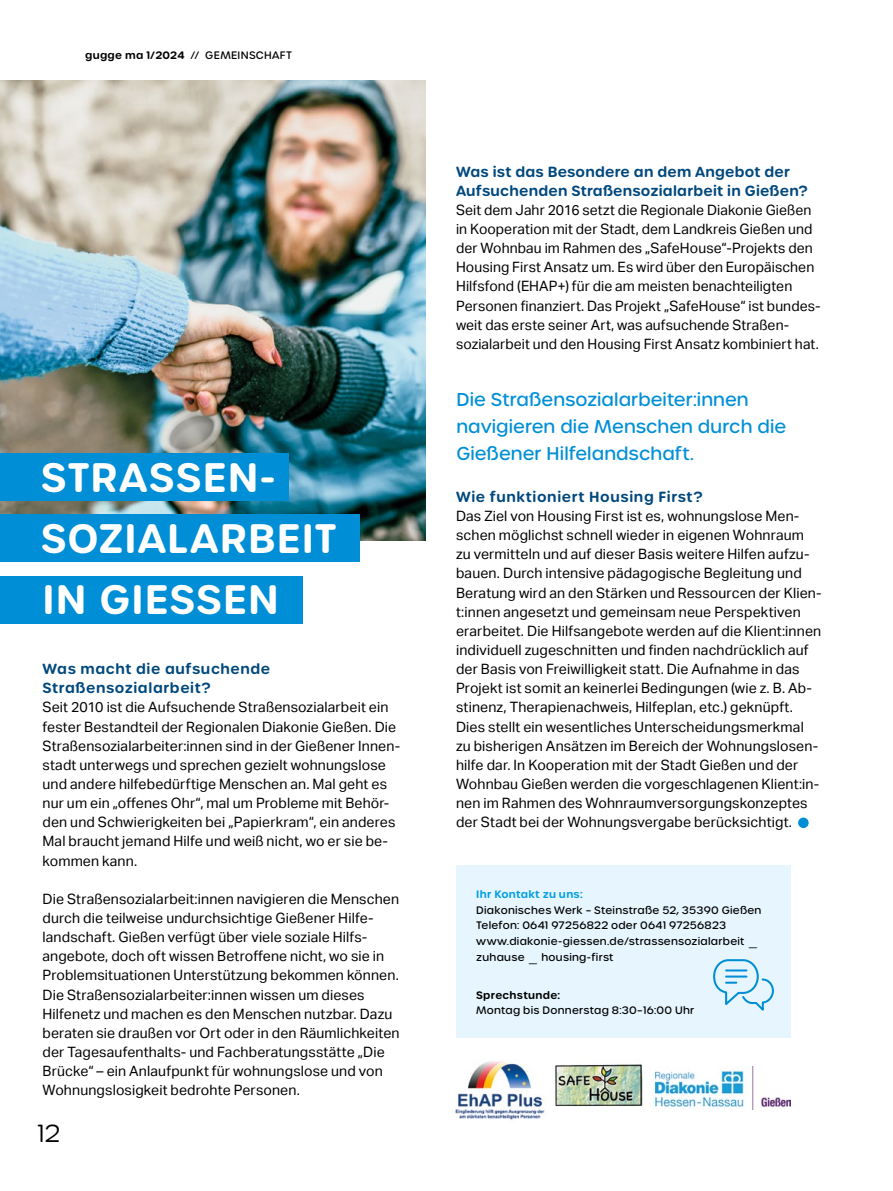
<style>
.page{position:relative;width:893px;height:1191px;background:#fff}
.page>*{position:absolute;margin:0;border:0;box-sizing:border-box;transform-origin:0 0}
.t1{font:600 39.9px "Urbane Rounded";letter-spacing:.025em;color:#fff}
.t2{font:300 24px "Urbane Rounded";color:#000}
.t3{font:500 18px/27px "Urbane Rounded";color:#008fd6}
.t4{font:14.25px/19.2px "Aktiv Grotesk";letter-spacing:.01em;color:#000}
.t5{font:600 14.25px/19.2px "Urbane Rounded";letter-spacing:.02em;color:#00487d}
.t6{font:600 14.25px/19.2px "Urbane Rounded";letter-spacing:.04em;color:#00487d}
.t7{font:500 10.5px/15.8px "Urbane Rounded";letter-spacing:.025em;color:#000}
.t8{font:600 10.5px "Urbane Rounded";letter-spacing:.025em;color:#009fe3}
.t9{font:600 10.5px "Urbane Rounded";letter-spacing:.025em;color:#000}
.s1{font-weight:600}
</style>
<div class="page">
<img style="left:0;top:81px;width:425px;height:459px">
<div style="left:798px;top:817px;width:11px;height:11px;background:#008fd6;border-radius:50%"></div>
<div style="left:0;top:453px;width:289px;height:47px;background:#008fd6"></div>
<div style="left:0;top:514px;width:359px;height:48px;background:#008fd6"></div>
<div style="left:0;top:576px;width:303px;height:48px;background:#008fd6"></div>
<hr style="left:892px;top:272px;width:1px;height:53px;background:#00487d">
<hr style="left:892px;top:342px;width:1px;height:53px;background:#00487d">
<hr style="left:892px;top:412px;width:1px;height:52px;background:#00487d">
<div style="left:456px;top:865px;width:335px;height:172px;background:#e6f5fe"></div>
<svg style="left:713px;top:959px;width:61px;height:52px"></svg>
<img style="left:455px;top:1061px;width:90px;height:59px">
<img style="left:655px;top:1066px;width:136px;height:43px">
<img style="left:555px;top:1059px;width:88px;height:48px">
<p class="t7" style="left:85px;top:47px;width:208px"><span class="s1">gugge ma 1/2024</span> // GEMEINSCHAFT</p>
<p class="t1" style="left:41px;top:450px;width:236px">STRASSEN-</p>
<p class="t1" style="left:41px;top:511px;width:298px">SOZIALARBEIT</p>
<p class="t1" style="left:43px;top:572px;width:238px">IN GIESSEN</p>
<p class="t6" style="left:43px;top:659px;width:229px">Was macht die aufsuchende<br>Straßensozialarbeit?</p>
<p class="t4" style="left:43px;top:698px;width:359px">Seit 2010 ist die Aufsuchende Straßensozialarbeit ein fester Bestandteil der Regionalen Diakonie Gießen. Die Straßensozialarbeiter:innen sind in der Gießener Innen&shy;stadt unterwegs und sprechen gezielt wohnungslose und andere hilfebedürftige Menschen an. Mal geht es nur um ein „offenes Ohr“, mal um Probleme mit Behör&shy;den und Schwierigkeiten bei „Papierkram“, ein anderes Mal braucht jemand Hilfe und weiß nicht, wo er sie be&shy;kommen kann.</p>
<p class="t4" style="left:43px;top:889px;width:359px">Die Straßensozialarbeit:innen navigieren die Menschen durch die teilweise undurchsichtige Gießener Hilfe&shy;landschaft. Gießen verfügt über viele soziale Hilfs&shy;angebote, doch oft wissen Betroffene nicht, wo sie in Problemsituationen Unterstützung bekommen können.<br>Die Straßensozialarbeiter:innen wissen um dieses Hilfenetz und machen es den Menschen nutzbar. Dazu beraten sie draußen vor Ort oder in den Räumlichkeiten der Tagesaufenthalts- und Fachberatungsstätte „Die Brücke“ – ein Anlaufpunkt für wohnungslose und von Wohnungslosigkeit bedrohte Personen.</p>
<h2 class="t2" style="left:37px;top:1118px;width:24px">12</h2>
<p class="t5" style="left:456px;top:162px;width:353px">Was ist das Besondere an dem Angebot der<br>Aufsuchenden Straßensozialarbeit in Gießen?</p>
<p class="t4" style="left:456px;top:200px;width:366px">Seit dem Jahr 2016 setzt die Regionale Diakonie Gießen in Kooperation mit der Stadt, dem Landkreis Gießen und der Wohnbau im Rahmen des „SafeHouse“-Projekts den Housing First Ansatz um. Es wird über den Europäischen Hilfsfond (EHAP+) für die am meisten benachteiligten Personen finanziert. Das Projekt „SafeHouse“ ist bundes&shy;weit das erste seiner Art, was aufsuchende Straßen&shy;sozialarbeit und den Housing First Ansatz kombiniert hat.</p>
<p class="t3" style="left:456px;top:386px;width:331px">Die Straßensozialarbeiter:innen navigieren die Menschen durch die<br>Gießener Hilfelandschaft.</p>
<p class="t6" style="left:456px;top:487px;width:248px">Wie funktioniert Housing First?</p>
<p class="t4" style="left:456px;top:506px;width:367px">Das Ziel von Housing First ist es, wohnungslose Men&shy;schen möglichst schnell wieder in eigenen Wohnraum zu vermitteln und auf dieser Basis weitere Hilfen aufzu&shy;bauen. Durch intensive pädagogische Begleitung und Beratung wird an den Stärken und Ressourcen der Klien&shy;t:innen angesetzt und gemeinsam neue Perspektiven erarbeitet. Die Hilfsangebote werden auf die Klient:innen individuell zugeschnitten und finden nachdrücklich auf der Basis von Freiwilligkeit statt. Die Aufnahme in das Projekt ist somit an keinerlei Bedingungen (wie z. B. Ab&shy;stinenz, Therapienachweis, Hilfeplan, etc.) geknüpft.<br>Dies stellt ein wesentliches Unterscheidungsmerkmal zu bisherigen Ansätzen im Bereich der Wohnungslosen&shy;hilfe dar. In Kooperation mit der Stadt Gießen und der Wohnbau Gießen werden die vorgeschlagenen Klient:in&shy;nen im Rahmen des Wohnraumversorgungskonzeptes der Stadt bei der Wohnungsvergabe berücksichtigt.</p>
<p class="t8" style="left:476px;top:887px;width:108px">Ihr Kontakt zu uns:</p>
<p class="t7" style="left:476px;top:902px;width:287px">Diakonisches Werk – Steinstraße 52, 35390 Gießen</p>
<p class="t7" style="left:476px;top:917px;width:251px">Telefon: 0641 97256822 oder 0641 97256823</p>
<p class="t7" style="left:476px;top:933px;width:282px">www.diakonie-giessen.de/strassensozialarbeit _ zuhause _ housing-first</p>
<p class="t9" style="left:476px;top:987px;width:86px">Sprechstunde:</p>
<p class="t7" style="left:476px;top:1002px;width:220px">Montag bis Donnerstag 8:30–16:00 Uhr</p>
</div>
